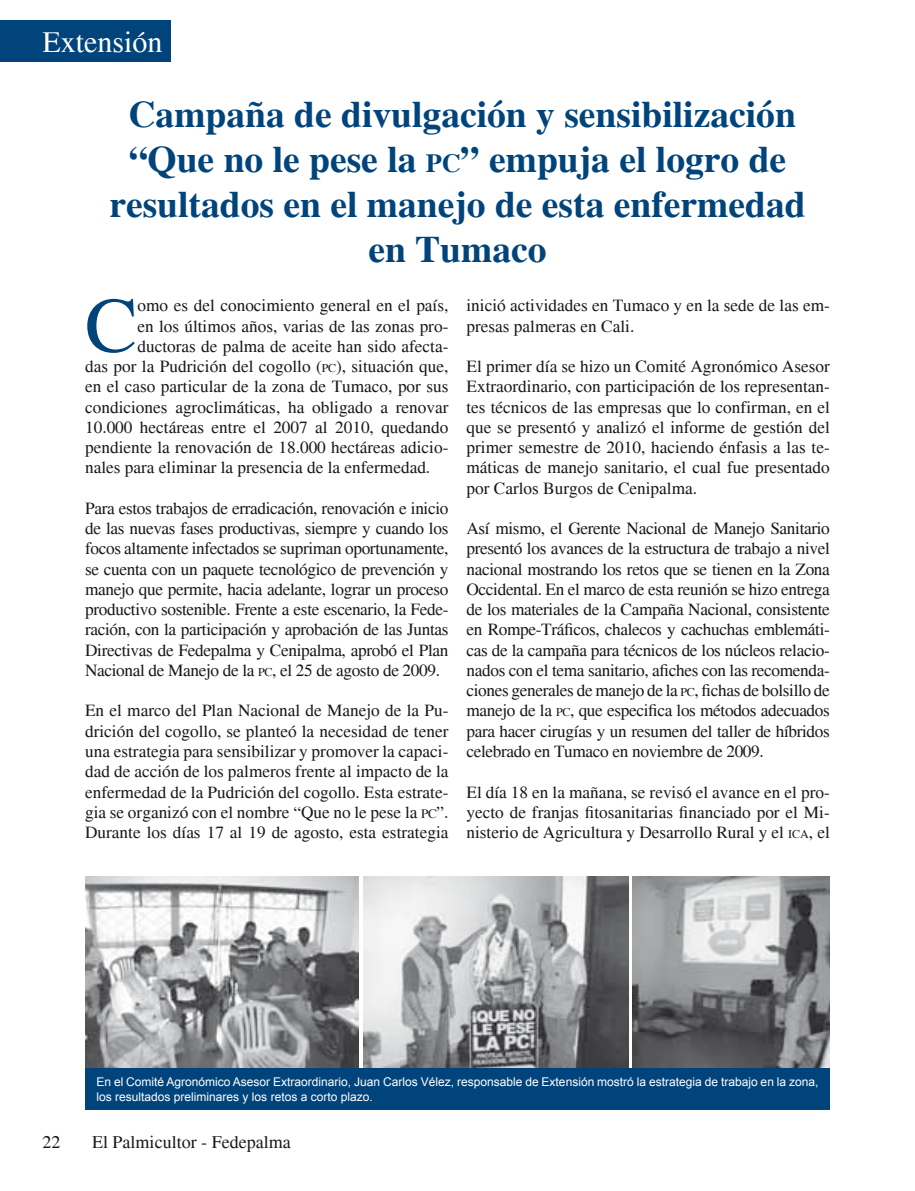
<style>
.page{position:relative;width:915px;height:1191px;background:#fff}
.page>*{position:absolute;margin:0;border:0;box-sizing:border-box;transform-origin:0 0}
.t1{font:78.45px "Times";color:#00447b}
.t2{font:700 37.5px/45px "Times";color:#00447b;text-align:center}
.t3{font:30px "Times";color:#fff}
.t4{font:18px "Times";color:#1a171c}
.t5{font:17.25px/20.2px "Times";color:#1a171c;text-align:justify}
.t6{font:12px/15px "Arial";color:#fff}
.s1{font-size:26.25px}
.s2{font-size:12.15px}
.s3{font-size:13.2px}
</style>
<div class="page">
<img style="left:85px;top:876px;width:274px;height:192px">
<img style="left:363px;top:876px;width:265px;height:192px">
<img style="left:632px;top:876px;width:197px;height:192px">
<div style="left:85px;top:1068px;width:744px;height:42px;background:#00447b"></div>
<div style="left:0;top:21px;width:170px;height:41px;background:#00447b"></div>
<h3 class="t3" style="left:43px;top:25px;width:121px">Extensión</h3>
<h2 class="t2" style="left:109px;top:92px;width:697px">Campaña de divulgación y sensibilización “Que no le pese la <span class="s1">pc</span>” empuja el logro de resultados en el manejo de esta enfermedad en Tumaco</h2>
<p class="t5" style="left:466px;top:296px;width:365px">inició actividades en Tumaco y en la sede de las em&shy;presas palmeras en Cali.</p>
<p class="t5" style="left:466px;top:356px;width:365px">El primer día se hizo un Comité Agronómico Asesor Extraordinario, con participación de los representan&shy;tes técnicos de las empresas que lo conf irman, en el que se presentó y analizó el informe de gestión del primer semestre de 2010, haciendo énfasis a las te&shy;máticas de manejo sanitario, el cual fue presentado por Carlos Burgos de Cenipalma.</p>
<p class="t5" style="left:466px;top:518px;width:365px">Así mismo, el Gerente Nacional de Manejo Sanitario presentó los avances de la estructura de trabajo a nivel nacional mostrando los retos que se tienen en la Zona Occidental. En el marco de esta reunión se hizo entrega de los materiales de la Campaña Nacional, consistente en Rompe-Tráficos, chalecos y cachuchas emblemáti&shy;cas de la campaña para técnicos de los núcleos relacio&shy;nados con el tema sanitario, afiches con las recomenda&shy;ciones generales de manejo de la <span class="s2">PC</span>, fichas de bolsillo de manejo de la <span class="s2">PC</span>, que especifica los métodos adecuados para hacer cirugías y un resumen del taller de híbridos celebrado en Tumaco en noviembre de 2009.</p>
<p class="t5" style="left:466px;top:782px;width:365px">El día 18 en la mañana, se revisó el avance en el pro&shy;yecto de franjas fitosanitarias financiado por el Mi&shy;nisterio de Agricultura y Desarrollo Rural y el <span class="s2">ICA</span>, el</p>
<h1 class="t1" style="left:85px;top:281px;width:54px">C</h1>
<p class="t5" style="left:137px;top:296px;width:312px">omo es del conocimiento general en el país,</p>
<p class="t5" style="left:137px;top:316px;width:312px">en los últimos años, varias de las zonas pro-</p>
<p class="t5" style="left:137px;top:336px;width:312px">ductoras de palma de aceite han sido afecta-</p>
<p class="t5" style="left:85px;top:356px;width:365px">das por la Pudrición del cogollo (<span class="s2">PC</span>), situación que,</p>
<p class="t5" style="left:85px;top:377px;width:365px">en el caso particular de la zona de Tumaco, por sus</p>
<p class="t5" style="left:85px;top:397px;width:365px">condiciones agroclimáticas, ha obligado a renovar</p>
<p class="t5" style="left:85px;top:417px;width:365px">10.000 hectáreas entre el 2007 al 2010, quedando</p>
<p class="t5" style="left:85px;top:437px;width:365px">pendiente la renovación de 18.000 hectáreas adicio-</p>
<p class="t5" style="left:85px;top:458px;width:346px">nales para eliminar la presencia de la enfermedad.</p>
<p class="t5" style="left:85px;top:498px;width:365px">Para estos trabajos de erradicación, renovación e inicio de las nuevas fases productivas, siempre y cuando los focos altamente infectados se supriman oportunamente, se cuenta con un paquete tecnológico de prevención y manejo que permite, hacia adelante, lograr un proceso productivo sostenible. Frente a este escenario, la Fede&shy;ración, con la participación y aprobación de las Juntas Directivas de Fedepalma y Cenipalma, aprobó el Plan Nacional de Manejo de la <span class="s2">PC</span>, el 25 de agosto de 2009.</p>
<p class="t5" style="left:85px;top:701px;width:365px">En el marco del Plan Nacional de Manejo de la Pu&shy;drición del cogollo, se planteó la necesidad de tener una estrategia para sensibilizar y promover la capaci&shy;dad de acción de los palmeros frente al impacto de la enfermedad de la Pudrición del cogollo. Esta estrate&shy;gia se organizó con el nombre “Que no le pese la <span class="s3">PC</span>”.<br>Durante los días 17 al 19 de agosto, esta estrategia</p>
<p class="t6" style="left:96px;top:1074px;width:723px">En el Comité Agronómico Asesor Extraordinario, Juan Carlos Vélez, responsable de Extensión mostró la estrategia de trabajo en la zona, los resultados preliminares y los retos a corto plazo.</p>
<p class="t4" style="left:43px;top:1131px;width:19px">22</p>
<p class="t4" style="left:92px;top:1131px;width:200px">El Palmicultor - Fedepalma</p>
</div>
